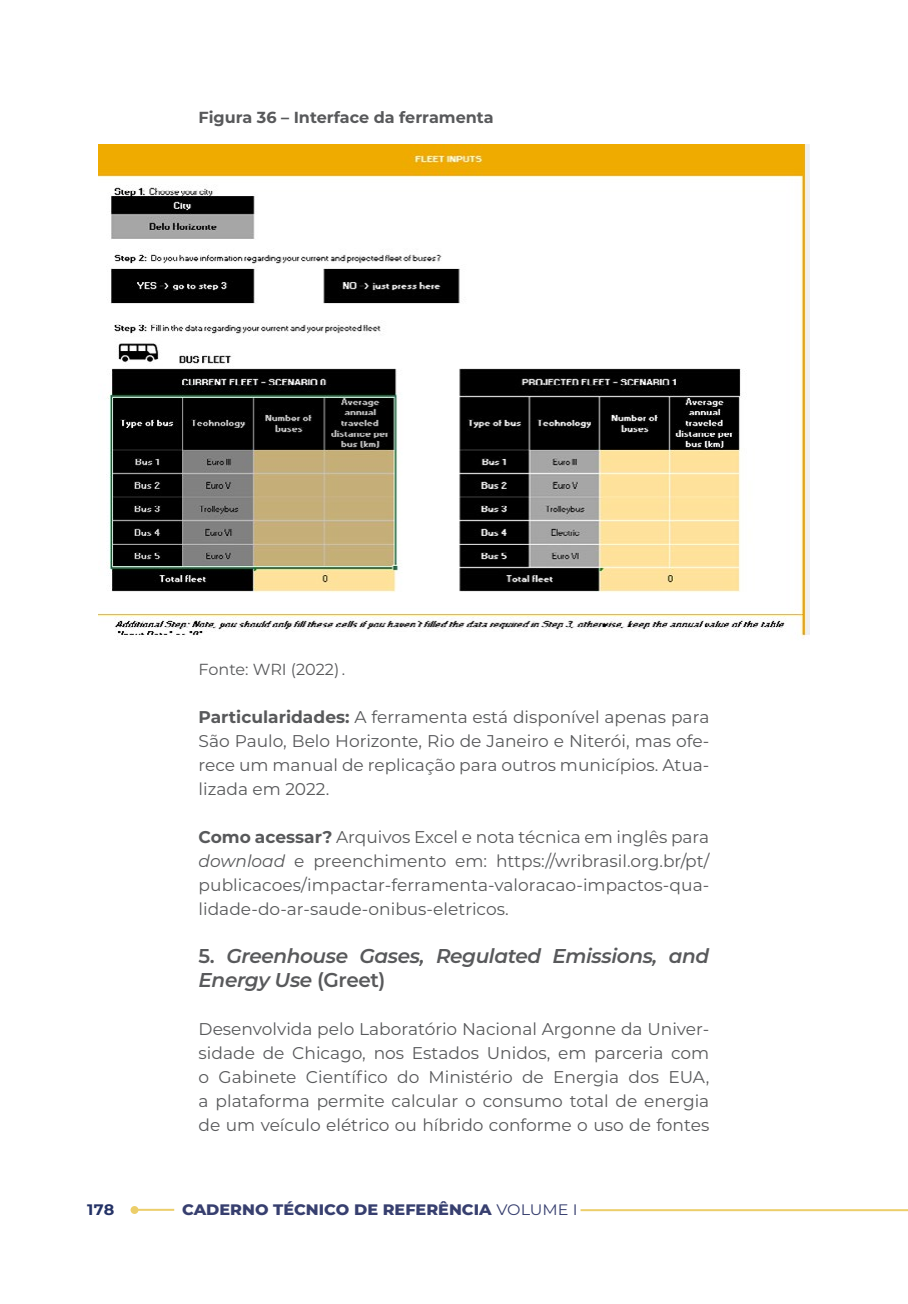
<style>
.page{position:relative;width:908px;height:1304px;background:#fff}
.page>*{position:absolute;margin:0;border:0;box-sizing:border-box;transform-origin:0 0}
.t1{font:italic 600 20px/24px "Montserrat";letter-spacing:-.02em;color:#58595b}
.t2{font:17px/24px "Montserrat";color:#58595b;text-align:justify}
.t3{font:700 16px "Montserrat";color:#58595b}
.t4{font:16px "Montserrat";color:#58595b}
.t5{font:800 15.2px "Montserrat";color:#373f6f;scale:1.05 1}
.t6{font:700 15.2px "Montserrat";color:#243266;scale:1.05 1}
.s1{font-weight:700}
.s2{font-style:italic}
.s3{font-style:normal}
.s4{font-weight:400}
</style>
<div class="page">
<img style="left:98px;top:144px;width:711px;height:496px">
<hr style="left:134px;top:1209px;width:40px;height:2px;background:#ecce6a">
<div style="left:130px;top:1206px;width:8px;height:8px;background:#ecce6a;border-radius:50%"></div>
<hr style="left:580px;top:1209px;width:327px;height:2px;background:#ecce6a">
<p class="t3" style="left:198px;top:106px;width:296px">Figura 36 – Interface da ferramenta</p>
<p class="t4" style="left:198px;top:659px;width:148px">Fonte: WRI (2022).</p>
<p class="t2" style="left:198px;top:705px;width:512px"><span class="s1">Particularidades:</span> A ferramenta está disponível apenas para São Paulo, Belo Horizonte, Rio de Janeiro e Niterói, mas ofe&shy;rece um manual de replicação para outros municípios. Atua&shy;lizada em 2022.</p>
<p class="t2" style="left:198px;top:825px;width:512px"><span class="s1">Como acessar?</span> Arquivos Excel e nota técnica em inglês para <span class="s2">download</span> e preenchimento em: https://wribrasil.org.br/pt/ publicacoes/impactar-ferramenta-valoracao-impactos-qua&shy;lidade-do-ar-saude-onibus-eletricos.</p>
<p class="t1" style="left:198px;top:943px;width:512px"><span class="s3">5.</span> Greenhouse Gases, Regulated Emissions, and<br>Energy Use <span class="s3">(Greet)</span></p>
<p class="t2" style="left:198px;top:1017px;width:512px">Desenvolvida pelo Laboratório Nacional Argonne da Univer&shy;sidade de Chicago, nos Estados Unidos, em parceria com o Gabinete Científico do Ministério de Energia dos EUA, a plataforma permite calcular o consumo total de energia de um veículo elétrico ou híbrido conforme o uso de fontes</p>
<p class="t6" style="left:87px;top:1198px;width:27px">178</p>
<p class="t5" style="left:182px;top:1199px;width:378px">CADERNO TÉCNICO DE REFERÊNCIA <span class="s4">VOLUME I</span></p>
</div>
